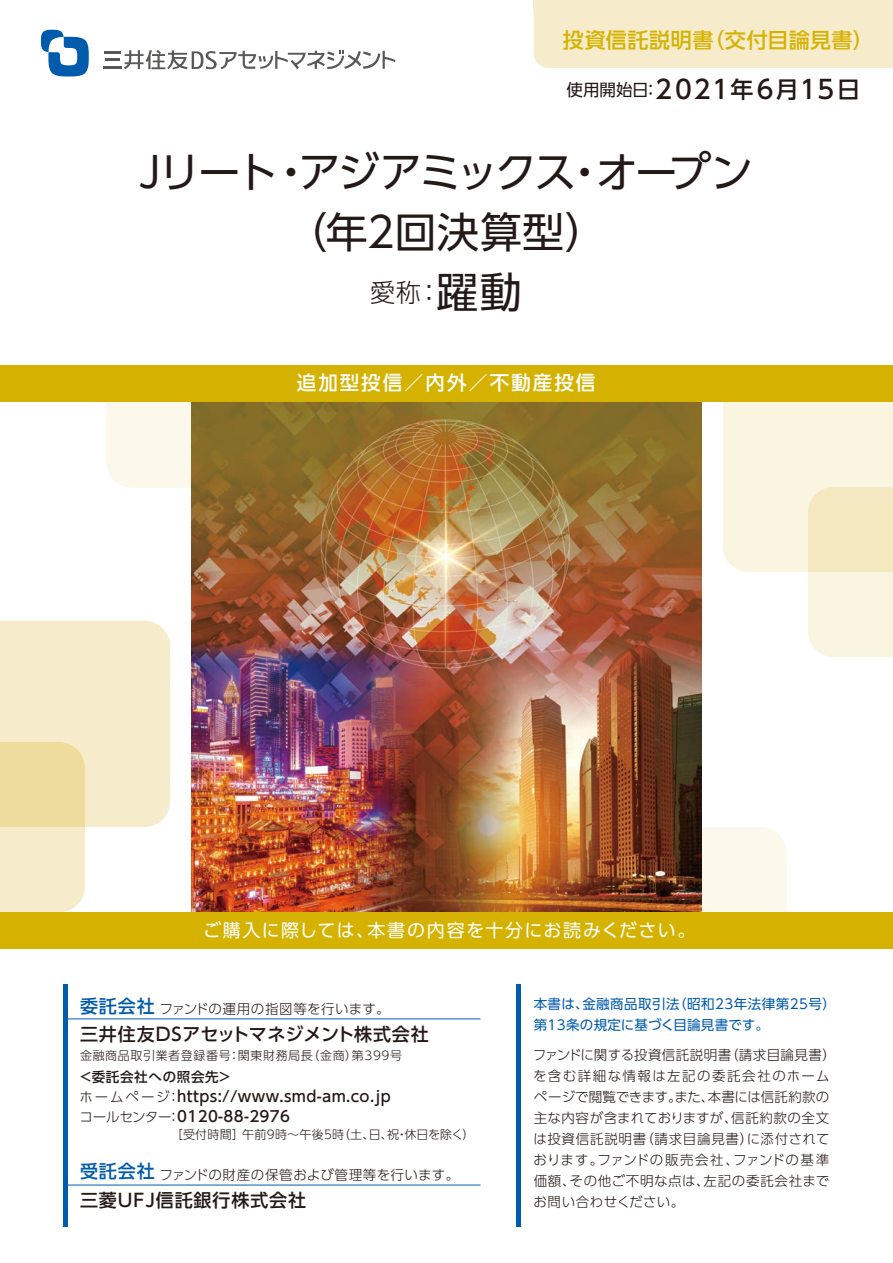
<style>
.page{position:relative;width:893px;height:1263px;background:#fff}
.page>*{position:absolute;margin:0;border:0;box-sizing:border-box;transform-origin:0 0}
.t1{font:42px/60px "UD Shin Go Pro";letter-spacing:-.05em;color:#231916;text-align:center}
.t2{font:500 25.5px "UD Shin Go Pro";letter-spacing:.07em;color:#231916}
.t3{font:300 25.2px "UD Shin Go Pro";color:#231916}
.t4{font:500 21px "UD Shin Go Pro";letter-spacing:.03em;color:#d5b200}
.t5{font:500 19.5px "UD Shin Go Pro";letter-spacing:.1em;color:#fff}
.t6{font:18px "UD Shin Go Pro";letter-spacing:.075em;color:#fff}
.t7{font:500 18px "UD Shin Go Pro";letter-spacing:.03em;color:#231916}
.t8{font:500 18px "UD Shin Go Pro";letter-spacing:.05em;color:#231916}
.t9{font:500 15px/20.2px "UD Shin Go Pro";letter-spacing:.025em;color:#231916}
.t10{font:300 13.5px/21px "UD Shin Go Pro";letter-spacing:.035em;color:#231916}
.t11{font:13.5px/21px "UD Shin Go Pro";letter-spacing:.03em;color:#005bac}
.t12{font:500 13.5px "UD Shin Go Pro";letter-spacing:.05em;color:#231916}
.t13{font:300 12px "UD Shin Go Pro";letter-spacing:.05em;color:#231916}
.t14{font:300 12px "UD Shin Go Pro";letter-spacing:.025em;color:#231916}
.s1{font-weight:400;font-size:16.5px}
.s2{font-size:22.95px}
.s3{font-weight:400;font-size:42px}
.s4{font-weight:500;font-size:18px;color:#005bac}
.s5{font-weight:300;font-size:13.5px}
</style>
<div class="page">
<div style="left:702px;top:827px;width:85px;height:85px;background:#fcf9ec"></div>
<div style="left:106px;top:402px;width:85px;height:86px;background:#fcf9ec"></div>
<svg style="left:723px;top:402px;width:170px;height:255px"></svg>
<svg style="left:0;top:621px;width:170px;height:291px"></svg>
<img style="left:191px;top:402px;width:511px;height:510px">
<div style="left:0;top:366px;width:893px;height:36px;background:#d5b200"></div>
<div style="left:0;top:912px;width:893px;height:36px;background:#d5b200"></div>
<hr style="left:516px;top:984px;width:4px;height:243px;background:#005bac">
<hr style="left:64px;top:984px;width:4px;height:243px;background:#005bac">
<hr style="left:64px;top:1018px;width:416px;height:1px;background:#005bac">
<hr style="left:64px;top:1185px;width:416px;height:1px;background:#005bac">
<svg style="left:41px;top:30px;width:48px;height:46px"></svg>
<svg style="left:103px;top:50px;width:292px;height:20px"></svg>
<div style="left:534px;top:9px;width:325px;height:59px;background:#f6eccb"></div>
<div style="left:859px;top:0;width:34px;height:68px;background:#f6eccb"></div>
<div style="left:534px;top:0;width:357px;height:9px;background:#f6eccb"></div>
<h3 class="t4" style="left:563px;top:23px;width:312px">投資信託説明書（交付目論見書）</h3>
<h2 class="t2" style="left:567px;top:69px;width:295px"><span class="s1">使用開始日：</span>2021<span class="s2">年</span>6<span class="s2">月</span>15<span class="s2">日</span></h2>
<h1 class="t1" style="left:139px;top:141px;width:615px">Jリート・アジアミックス・オープン（年2回決算型）</h1>
<h3 class="t3" style="left:370px;top:272px;width:153px">愛称：<span class="s3">躍動</span></h3>
<h3 class="t5" style="left:297px;top:366px;width:300px">追加型投信／内外／不動産投信</h3>
<h3 class="t6" style="left:203px;top:915px;width:494px">ご購入に際しては、本書の内容を十分にお読みください。</h3>
<p class="t10" style="left:80px;top:998px;width:311px"><span class="s4">委託会社</span>ファンドの運用の指図等を行います。</p>
<h3 class="t7" style="left:80px;top:1019px;width:350px">三井住友DSアセットマネジメント株式会社</h3>
<p class="t13" style="left:80px;top:1045px;width:323px">金融商品取引業者登録番号：関東財務局長（金商）第399号</p>
<p class="t12" style="left:79px;top:1066px;width:154px">＜委託会社への照会先＞</p>
<p class="t9" style="left:79px;top:1086px;width:313px"><span class="s5">ホームページ：</span>https://www.smd-am.co.jp<span class="s5">コールセンター：</span>0120-88-2976</p>
<p class="t14" style="left:171px;top:1125px;width:305px">［受付時間］午前9時～午後5時（土、日、祝・休日を除く）</p>
<p class="t10" style="left:80px;top:1163px;width:381px"><span class="s4">受託会社</span>ファンドの財産の保管および管理等を行います。</p>
<h3 class="t8" style="left:80px;top:1185px;width:228px">三菱UFJ信託銀行株式会社</h3>
<p class="t11" style="left:534px;top:992px;width:304px">本書は、金融商品取引法（昭和23年法律第25号）第13条の規定に基づく目論見書です。</p>
<p class="t10" style="left:533px;top:1043px;width:304px">ファンドに関する投資信託説明書（請求目論見書）を含む詳細な情報は左記の委託会社のホームページで閲覧できます。また、本書には信託約款の主な内容が含まれておりますが、信託約款の全文は投資信託説明書（請求目論見書）に添付されております。ファンドの販売会社、ファンドの基準価額、その他ご不明な点は、左記の委託会社までお問い合わせください。</p>
</div>
